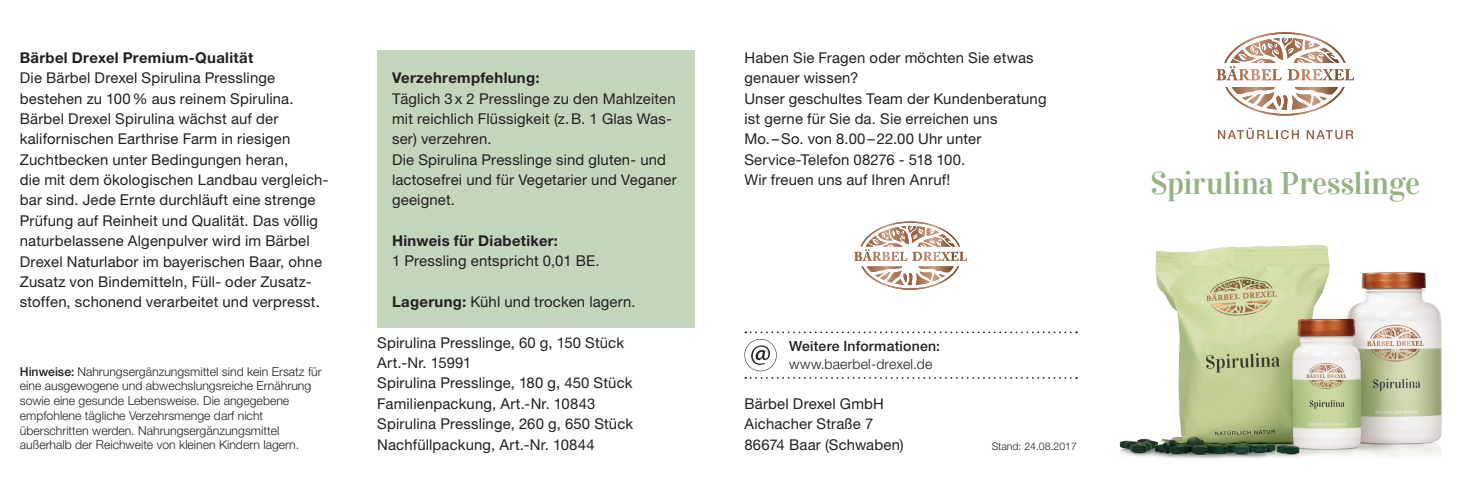
<style>
.page{position:relative;width:1474px;height:487px;background:#fff}
.page>*{position:absolute;margin:0;border:0;box-sizing:border-box;transform-origin:0 0}
.t1{font:31.5px "Vidaloka";letter-spacing:-.01em;color:#94b385}
.t2{font:14.88px/20.3px "Helvetica Neue LT Pro";letter-spacing:.01em;color:#231f20}
.t3{font:700 14.88px "Helvetica Neue LT Pro";letter-spacing:.02em;color:#231f20}
.t4{font:500 14px "Helvetica Neue LT Pro";letter-spacing:.015em;color:#231f20}
.t5{font:300 14px "Helvetica Neue LT Pro";letter-spacing:.015em;color:#231f20}
.t6{font:300 12.25px/14.7px "Helvetica Neue LT Pro";color:#231f20}
.t7{font:300 10.5px "Helvetica Neue LT Pro";color:#231f20}
.s1{font-weight:500}
.s2{font-weight:700}
</style>
<div class="page">
<svg style="left:1218px;top:128px;width:80px;height:11px"></svg>
<svg style="left:1306px;top:130px;width:47px;height:9px"></svg>
<svg style="left:1224px;top:32px;width:121px;height:31px"></svg>
<svg style="left:744px;top:331px;width:333px;height:47px"></svg>
<div style="left:377px;top:50px;width:317px;height:277px;background:#c4d5bc"></div>
<img style="left:1119px;top:244px;width:323px;height:215px">
<svg style="left:861px;top:221px;width:99px;height:25px"></svg>
<p class="t3" style="left:20px;top:49px;width:235px">Bärbel Drexel Premium-Qualität</p>
<p class="t2" style="left:20px;top:68px;width:310px">Die Bärbel Drexel Spirulina Presslinge bestehen zu 100% aus reinem Spirulina.<br>Bärbel Drexel Spirulina wächst auf der kalifornischen Earthrise Farm in riesigen Zuchtbecken unter Bedingungen heran,<br>die mit dem ökologischen Landbau vergleich&shy;bar sind. Jede Ernte durchläuft eine strenge Prüfung auf Reinheit und Qualität. Das völlig naturbelassene Algenpulver wird im Bärbel Drexel Naturlabor im bayerischen Baar, ohne Zusatz von Bindemitteln, Füll- oder Zusatz&shy;stoffen, schonend verarbeitet und verpresst.</p>
<p class="t6" style="left:20px;top:363px;width:303px"><span class="s1">Hinweise:</span> Nahrungsergänzungsmittel sind kein Ersatz für eine ausgewogene und abwechslungsreiche Ernährung sowie eine gesunde Lebensweise. Die angegebene empfohlene tägliche Verzehrsmenge darf nicht überschritten werden. Nahrungsergänzungsmittel außerhalb der Reichweite von kleinen Kindern lagern.</p>
<p class="t3" style="left:392px;top:69px;width:149px">Verzehrempfehlung:</p>
<p class="t2" style="left:392px;top:88px;width:286px">Täglich 3x 2 Presslinge zu den Mahlzeiten mit reichlich Flüssigkeit (z.B. 1 Glas Was&shy;ser) verzehren.<br>Die Spirulina Presslinge sind gluten- und lactosefrei und für Vegetarier und Veganer geeignet.</p>
<p class="t3" style="left:392px;top:231px;width:167px">Hinweis für Diabetiker:</p>
<p class="t2" style="left:392px;top:250px;width:209px">1 Pressling entspricht 0,01 BE.</p>
<p class="t2" style="left:392px;top:291px;width:245px"><span class="s2">Lagerung:</span> Kühl und trocken lagern.</p>
<p class="t2" style="left:377px;top:331px;width:257px">Spirulina Presslinge, 60 g, 150 Stück Art.-Nr. 15991<br>Spirulina Presslinge, 180 g, 450 Stück Familienpackung, Art.-Nr. 10843<br>Spirulina Presslinge, 260 g, 650 Stück Nachfüllpackung, Art.-Nr. 10844</p>
<p class="t2" style="left:744px;top:47px;width:304px">Haben Sie Fragen oder möchten Sie etwas genauer wissen?<br>Unser geschultes Team der Kundenberatung ist gerne für Sie da. Sie erreichen uns Mo.–So. von 8.00–22.00 Uhr unter Service-Telefon 08276 - 518 100.<br>Wir freuen uns auf Ihren Anruf!</p>
<p class="t4" style="left:789px;top:337px;width:153px">Weitere Informationen:</p>
<p class="t5" style="left:789px;top:355px;width:145px">www.baerbel-drexel.de</p>
<p class="t2" style="left:744px;top:392px;width:161px">Bärbel Drexel GmbH<br>Aichacher Straße 7<br>86674 Baar (Schwaben)</p>
<p class="t7" style="left:991px;top:439px;width:87px">Stand: 24.08.2017</p>
<h1 class="t1" style="left:1150px;top:164px;width:271px">Spirulina Presslinge</h1>
</div>
